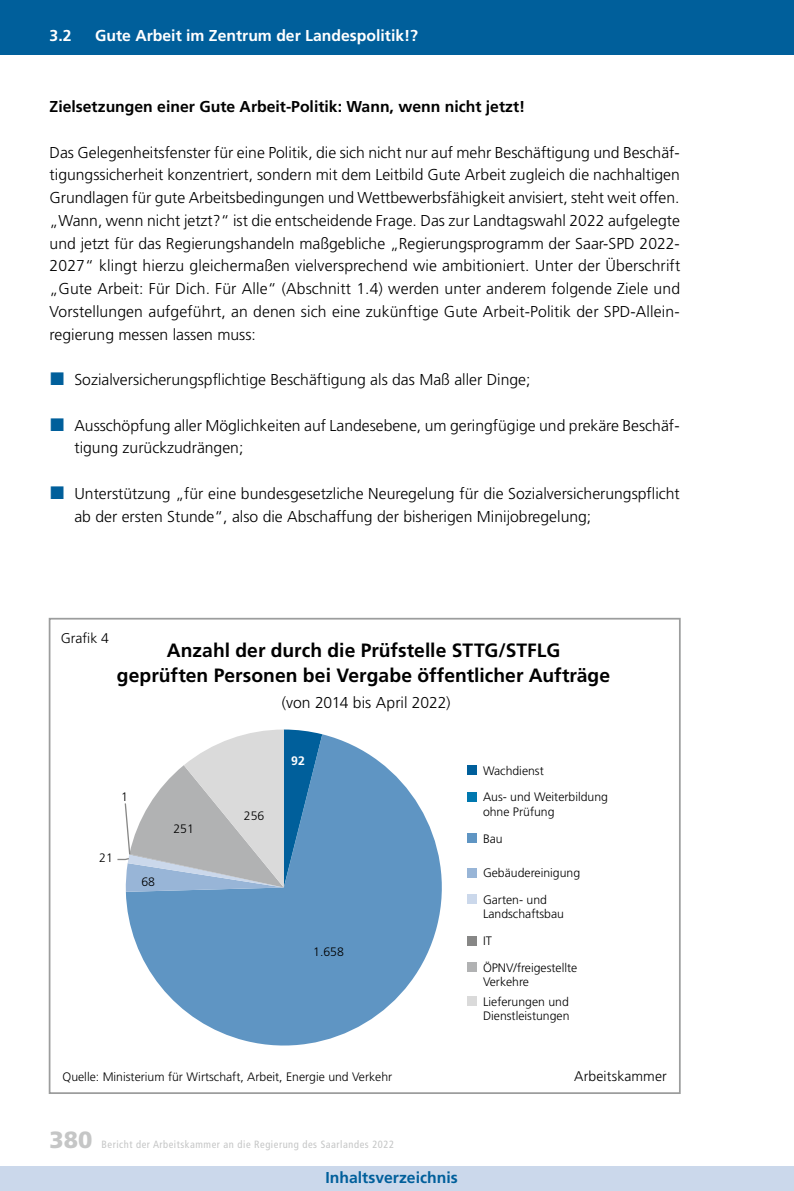
<style>
.page{position:relative;width:794px;height:1191px;background:#fff}
.page>*{position:absolute;margin:0;border:0;box-sizing:border-box;transform-origin:0 0}
.t1{font:900 23.45px "Frutiger";color:#c5c6c6}
.t2{font:700 19.25px/24.5px "Frutiger";color:#000;text-align:center}
._04_Grundtext{font:300 15.75px/22.8px "Frutiger";color:#000}
._05_Zwischenüberschr{font:700 15.75px "Frutiger";color:#000}
.t3{font:700 15.75px "Frutiger";color:#fff}
.t4{font:700 15.75px "Frutiger";color:#005f9b}
.t5{font:300 14px "Frutiger";letter-spacing:.005em;color:#000}
.t6{font:300 12.25px/26.8px "Frutiger";color:#000}
.t7{font:700 12.25px "Frutiger";color:#fff}
.t8{font:condensed 10.5px "Frutiger";letter-spacing:.05em;color:#c5c6c6}
</style>
<div class="page">
<div style="left:0;top:0;width:794px;height:55px;background:#005f9b"></div>
<div style="left:0;top:1166px;width:794px;height:25px;background:#cbd8eb"></div>
<div style="left:49px;top:618px;width:631px;height:476px;border:2px solid #9c9d9d"></div>
<svg style="left:126px;top:734px;width:316px;height:312px;fill:#5f95c3"></svg>
<svg style="left:117px;top:729px;width:205px;height:163px"></svg>
<div style="left:467px;top:765px;width:10px;height:10px;background:#005f9b"></div>
<div style="left:467px;top:792px;width:10px;height:10px;background:#0078af"></div>
<div style="left:467px;top:833px;width:10px;height:10px;background:#5f95c3"></div>
<div style="left:467px;top:867px;width:10px;height:10px;background:#98b5d7"></div>
<div style="left:467px;top:894px;width:10px;height:10px;background:#cbd8eb"></div>
<div style="left:467px;top:935px;width:10px;height:10px;background:#878786"></div>
<div style="left:467px;top:962px;width:10px;height:10px;background:#b1b2b3"></div>
<div style="left:467px;top:996px;width:10px;height:10px;background:#dadada"></div>
<p class="t3" style="left:50px;top:26px;width:23px">3.2</p>
<p class="t3" style="left:95px;top:26px;width:324px">Gute Arbeit im Zentrum der Landespolitik!?</p>
<p class="_05_Zwischenüberschr" style="left:50px;top:97px;width:477px">Zielsetzungen einer Gute Arbeit-Politik: Wann, wenn nicht jetzt!</p>
<p class="_04_Grundtext" style="left:50px;top:141px;width:632px;text-align:justify">Das Gelegenheitsfenster für eine Politik, die sich nicht nur auf mehr Beschäftigung und Beschäf&shy;tigungssicherheit konzentriert, sondern mit dem Leitbild Gute Arbeit zugleich die nachhaltigen Grundlagen für gute Arbeitsbedingungen und Wettbewerbsfähigkeit anvisiert, steht weit offen. „Wann, wenn nicht jetzt?“ ist die entscheidende Frage. Das zur Landtagswahl 2022 aufgelegte und jetzt für das Regierungshandeln maßgebliche „Regierungsprogramm der Saar-SPD 2022- 2027“ klingt hierzu gleichermaßen vielversprechend wie ambitioniert. Unter der Überschrift „Gute Arbeit: Für Dich. Für Alle“ (Abschnitt 1.4) werden unter anderem folgende Ziele und Vorstellungen aufgeführt, an denen sich eine zukünftige Gute Arbeit-Politik der SPD-Allein&shy;regierung messen lassen muss:</p>
<p class="_04_Grundtext" style="left:74px;top:368px;width:457px">Sozialversicherungspflichtige Beschäftigung als das Maß aller Dinge;</p>
<p class="_04_Grundtext" style="left:74px;top:414px;width:607px">Ausschöpfung aller Möglichkeiten auf Landesebene, um geringfügige und prekäre Beschäf&shy;tigung zurückzudrängen;</p>
<p class="_04_Grundtext" style="left:74px;top:482px;width:607px">Unterstützung „für eine bundesgesetzliche Neuregelung für die Sozialversicherungspflicht ab der ersten Stunde“, also die Abschaffung der bisherigen Minijobregelung;</p>
<p class="t5" style="left:61px;top:630px;width:50px">Grafik 4</p>
<p class="t2" style="left:117px;top:638px;width:495px">Anzahl der durch die Prüfstelle STTG/STFLG<br>geprüften Personen bei Vergabe öffentlicher Aufträge</p>
<p class="_04_Grundtext" style="left:282px;top:691px;width:170px">(von 2014 bis April 2022)</p>
<p class="t6" style="left:121px;top:783px;width:8px">1</p>
<p class="t6" style="left:99px;top:844px;width:15px">21</p>
<p class="t6" style="left:141px;top:868px;width:15px">68</p>
<p class="t6" style="left:173px;top:815px;width:22px">251</p>
<p class="t6" style="left:244px;top:802px;width:22px">256</p>
<p class="t7" style="left:291px;top:753px;width:15px">92</p>
<p class="t6" style="left:313px;top:938px;width:32px">1.658</p>
<p class="t6" style="left:63px;top:1063px;width:331px">Quelle: Ministerium für Wirtschaft, Arbeit, Energie und Verkehr</p>
<h1 class="t1" style="left:49px;top:1125px;width:44px">380</h1>
<p class="t8" style="left:102px;top:1137px;width:294px">Bericht der Arbeitskammer an die Regierung des Saarlandes 2022</p>
<p class="t4" style="left:325px;top:1168px;width:134px">Inhaltsverzeichnis</p>
<p class="t6" style="left:483px;top:757px;width:127px">Wachdienst<br>Aus- und Weiterbildung</p>
<p class="t6" style="left:483px;top:798px;width:73px">ohne Prüfung<br>Bau</p>
<p class="t6" style="left:483px;top:859px;width:99px">Gebäudereinigung<br>Garten- und</p>
<p class="t6" style="left:483px;top:900px;width:96px">Landschaftsbau<br>IT<br>ÖPNV/freigestellte</p>
<p class="t6" style="left:483px;top:972px;width:87px;line-height:19.4px">Verkehre<br>Lieferungen und</p>
<p class="t6" style="left:483px;top:1003px;width:88px">Dienstleistungen</p>
<p class="t5" style="left:574px;top:1068px;width:94px">Arbeitskammer</p>
</div>
